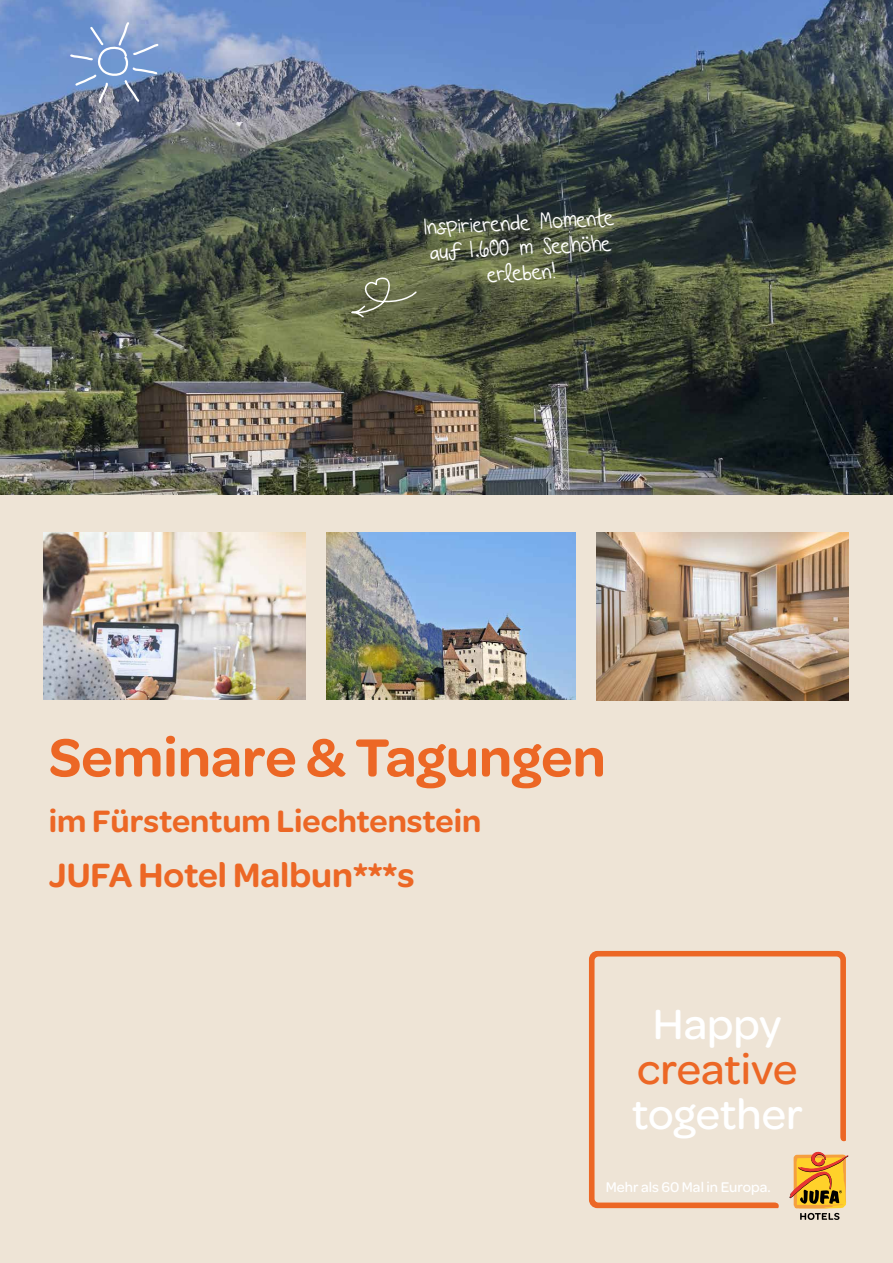
<style>
.page{position:relative;width:893px;height:1263px;background:#fff}
.page>*{position:absolute;margin:0;border:0;box-sizing:border-box;transform-origin:0 0}
.t1{font:600 57px "Omnes";color:#ec6725}
.t2{font:500 45px "Omnes";color:#fff}
.t3{font:500 45px "Omnes";color:#ec6725}
.t4{font:600 36px "Omnes";color:#ec6725}
.t5{font:600 33px "Omnes";color:#ec6725}
.t6{font:21px/25.2px "KG Beautiful Every Time";color:#fff;text-align:center}
.t7{font:500 15px "Omnes";color:#fff}
</style>
<div class="page">
<div style="left:0;top:494px;width:893px;height:769px;background:#eee4d6"></div>
<img style="left:0;top:0;width:893px;height:494px">
<svg style="left:589px;top:951px;width:257px;height:257px;background:#eddac8"></svg>
<svg style="left:789px;top:1151px;width:59px;height:69px;background:#d5a456"></svg>
<svg style="left:350px;top:275px;width:67px;height:43px;background:#747a59"></svg>
<svg style="left:68px;top:20px;width:92px;height:84px;background:#7d97c2"></svg>
<img style="left:597px;top:532px;width:251px;height:168px">
<img style="left:327px;top:533px;width:248px;height:167px">
<img style="left:44px;top:533px;width:261px;height:167px">
<p class="t6" style="left:423px;top:215px;width:192px;rotate:-3deg">Inspirierende Momente auf 1.600 m Seehöhe erleben!</p>
<h1 class="t1" style="left:49px;top:717px;width:558px">Seminare &amp; Tagungen</h1>
<h3 class="t5" style="left:49px;top:797px;width:434px">im Fürstentum Liechtenstein</h3>
<h3 class="t4" style="left:49px;top:850px;width:367px">JUFA Hotel Malbun***s</h3>
<h2 class="t2" style="left:653px;top:993px;width:130px">Happy</h2>
<h2 class="t3" style="left:637px;top:1038px;width:162px">creative</h2>
<h2 class="t2" style="left:632px;top:1083px;width:173px">together</h2>
<p class="t7" style="left:606px;top:1177px;width:166px">Mehr als 60 Mal in Europa.</p>
</div>
